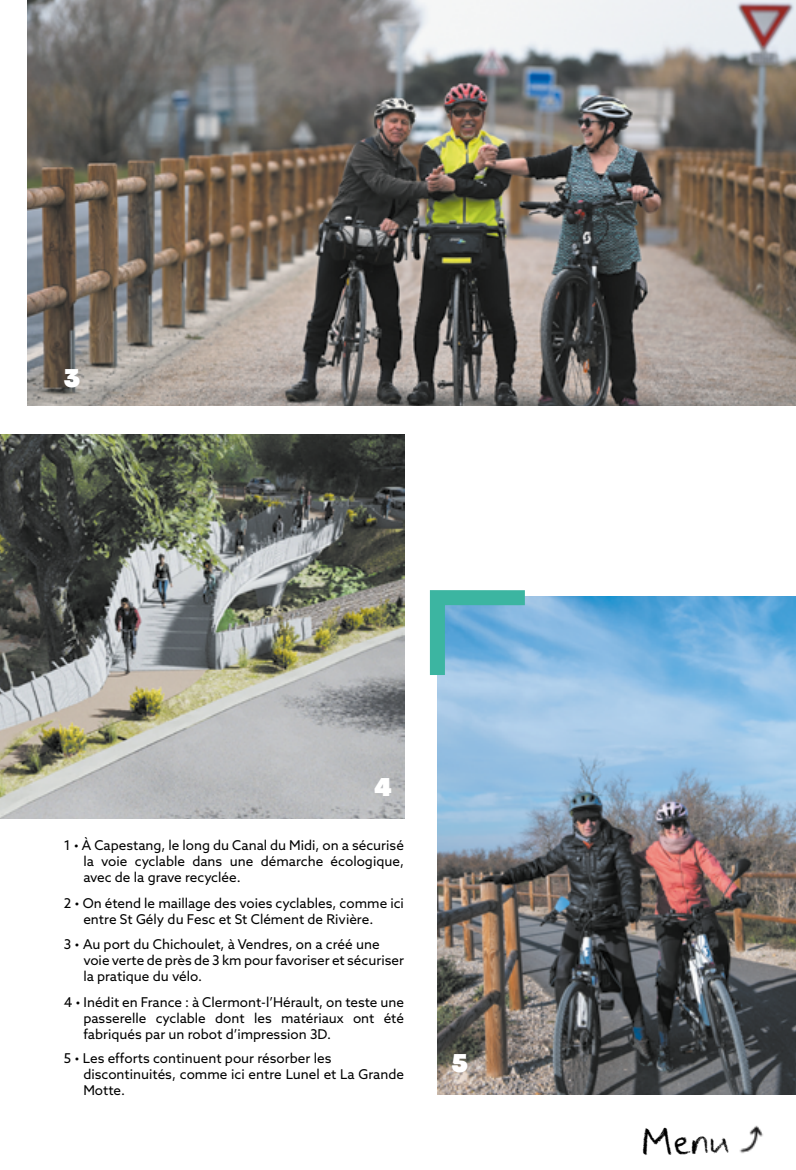
<style>
.page{position:relative;width:796px;height:1170px;background:#fff}
.page>*{position:absolute;margin:0;border:0;box-sizing:border-box;transform-origin:0 0}
.t1{font:36px "Frank Reaction";color:#000}
.t2{font:900 27px "Codec Pro";color:#fff}
.t3{font:13.5px/16.2px "Azo Sans";color:#000}
</style>
<div class="page">
<img style="left:437px;top:596px;width:358px;height:498px">
<img style="left:28px;top:0;width:767px;height:405px">
<img style="left:0;top:435px;width:404px;height:384px">
<svg style="left:429px;top:590px;width:110px;height:100px;background:#77b9d3"></svg>
<img style="left:739px;top:1125px;width:24px;height:28px">
<h2 class="t2" style="left:64px;top:361px;width:18px">3</h2>
<h2 class="t2" style="left:374px;top:770px;width:19px">4</h2>
<p class="t3" style="left:83px;top:836px;width:322px;text-align:justify;text-indent:-19px">1 • À Capestang, le long du Canal du Midi, on a sécurisé la voie cyclable dans une démarche écologique, avec de la grave recyclée.</p>
<p class="t3" style="left:83px;top:894px;width:322px;text-indent:-19px">2 • On étend le maillage des voies cyclables, comme ici entre St Gély du Fesc et St Clément de Rivière.</p>
<p class="t3" style="left:83px;top:935px;width:322px;text-indent:-19px">3 • Au port du Chichoulet, à Vendres, on a créé une voie verte de près de 3 km pour favoriser et sécuriser la pratique du vélo.</p>
<p class="t3" style="left:83px;top:993px;width:322px;text-align:justify;text-indent:-19px">4 • Inédit en France : à Clermont-l’Hérault, on teste une passerelle cyclable dont les matériaux ont été fabriqués par un robot d’impression 3D.</p>
<p class="t3" style="left:83px;top:1049px;width:322px;text-indent:-19px">5 • Les efforts continuent pour résorber les discontinuités, comme ici entre Lunel et La Grande<br>Motte.</p>
<h2 class="t2" style="left:451px;top:1046px;width:18px">5</h2>
<h1 class="t1" style="left:640px;top:1117px;width:90px">Menu</h1>
</div>
